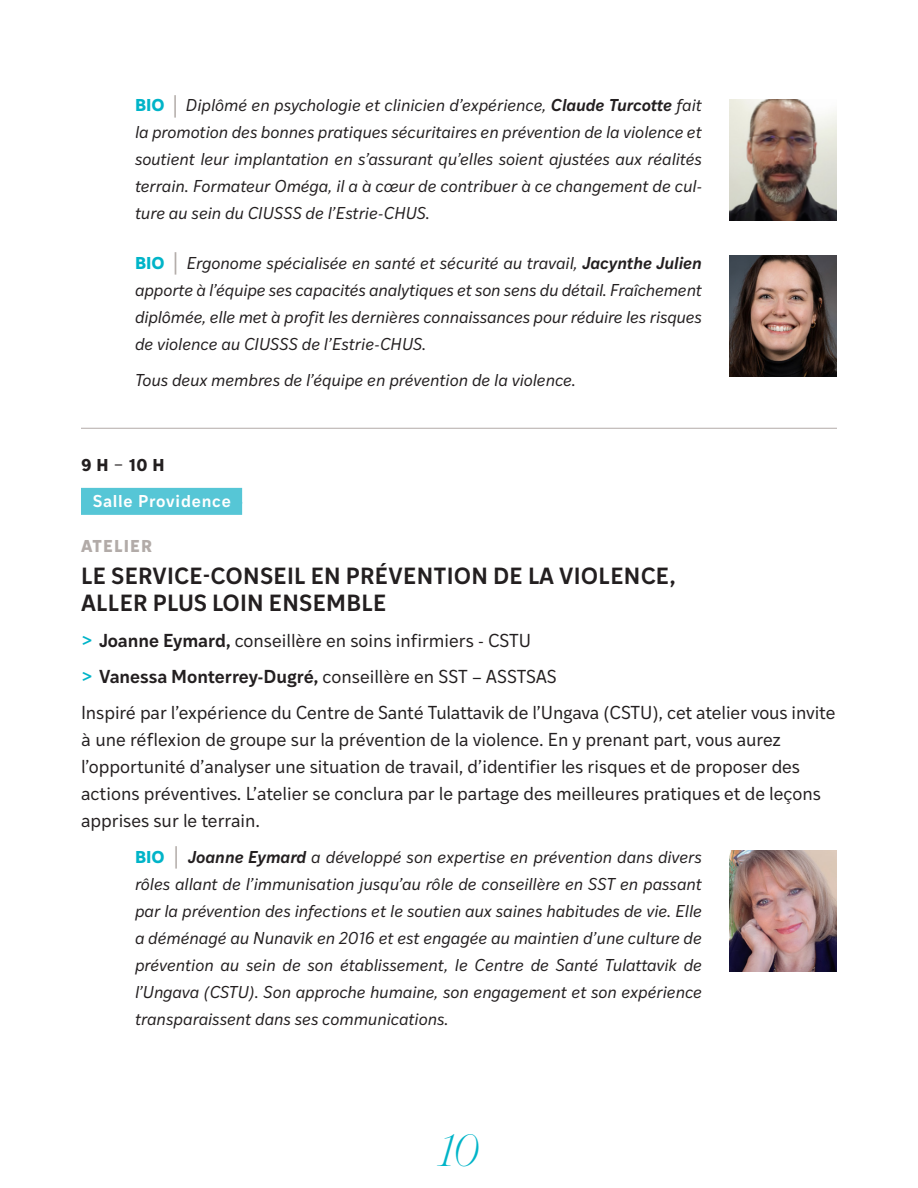
<style>
.page{position:relative;width:918px;height:1188px;background:#fff}
.page>*{position:absolute;margin:0;border:0;box-sizing:border-box;transform-origin:0 0}
.t1{font:italic 300 45px "Scotch Display";color:#00b4c8}
.TITLES{font:600 22.5px/27px "Ivy Style Sans";letter-spacing:.01em;color:#231f20}
.TITLES-2{font:18px/27px "Ivy Style Sans";letter-spacing:-.005em;color:#231f20}
.TITLES-3{font:italic 16.5px/27px "Ivy Style Sans";color:#231f20;text-align:justify}
.TITLES-4{font:600 16.5px "Ivy Style Sans";letter-spacing:.045em;color:#fff}
.TITLES-5{font:700 16.5px "Ivy Style Sans";letter-spacing:.06em;color:#b2aba8}
.TITLES-6{font:700 16.5px "Ivy Style Sans";color:#231f20}
.s1{font-weight:700;font-style:normal;color:#00b4c8}
.s2{font-weight:600;font-style:normal;font-size:26.4px;color:#b2aba8}
.s3{font-weight:600}
.s4{font-weight:400}
.s5{color:#56c6d6}
.s6{font-weight:700;color:#00b4c8}
</style>
<div class="page">
<hr style="left:81px;top:428px;width:756px;height:1px;background:#b2aba8">
<div style="left:81px;top:488px;width:161px;height:27px;background:#56c6d6"></div>
<img style="left:729px;top:99px;width:108px;height:121px">
<img style="left:729px;top:255px;width:108px;height:122px">
<img style="left:729px;top:850px;width:108px;height:122px">
<p class="TITLES-3" style="left:135px;top:91px;width:569px"><span class="s1">BIO</span> <span class="s2">|</span> Diplômé en psychologie et clinicien d’expérience, <span class="s3">Claude Turcotte</span> fait la promotion des bonnes pratiques sécuritaires en prévention de la violence et soutient leur implantation en s’assurant qu’elles soient ajustées aux réalités terrain. Formateur Oméga, il a à cœur de contribuer à ce changement de cul&shy;ture au sein du CIUSSS de l’Estrie-CHUS.</p>
<p class="TITLES-3" style="left:135px;top:249px;width:569px"><span class="s1">BIO</span> <span class="s2">|</span> Ergonome spécialisée en santé et sécurité au travail, <span class="s3">Jacynthe Julien </span>apporte à l’équipe ses capacités analytiques et son sens du détail. Fraîchement diplômée, elle met à profit les dernières connaissances pour réduire les risques de violence au CIUSSS de l’Estrie-CHUS.</p>
<p class="TITLES-3" style="left:135px;top:366px;width:443px">Tous deux membres de l’équipe en prévention de la violence.</p>
<p class="TITLES-6" style="left:81px;top:452px;width:85px">9 H <span class="s4">–</span> 10 H</p>
<p class="TITLES-4" style="left:81px;top:489px;width:163px"><span class="s5">--</span>Salle Providence<span class="s5">--</span></p>
<p class="TITLES-5" style="left:81px;top:533px;width:73px">ATELIER</p>
<p class="TITLES" style="left:81px;top:561px;width:596px">LE SERVICE-CONSEIL EN PRÉVENTION DE LA VIOLENCE,<br>ALLER PLUS LOIN ENSEMBLE</p>
<p class="TITLES-2" style="left:81px;top:626px;width:452px"><span class="s6">&gt;</span> <span class="s3">Joanne Eymard,</span> conseillère en soins infirmiers - CSTU</p>
<p class="TITLES-2" style="left:81px;top:662px;width:477px"><span class="s6">&gt;</span> <span class="s3">Vanessa Monterrey-Dugré,</span> conseillère en SST – ASSTSAS</p>
<p class="TITLES-2" style="left:81px;top:698px;width:756px">Inspiré par l’expérience du Centre de Santé Tulattavik de l’Ungava (CSTU), cet atelier vous invite à une réflexion de groupe sur la prévention de la violence. En y prenant part, vous aurez l’opportunité d’analyser une situation de travail, d’identifier les risques et de proposer des actions préventives. L’atelier se conclura par le partage des meilleures pratiques et de leçons apprises sur le terrain.</p>
<p class="TITLES-3" style="left:135px;top:843px;width:569px"><span class="s1">BIO</span> <span class="s2">|</span> <span class="s3">Joanne Eymard</span> a développé son expertise en prévention dans divers rôles allant de l’immunisation jusqu’au rôle de conseillère en SST en passant par la prévention des infections et le soutien aux saines habitudes de vie. Elle a déménagé au Nunavik en 2016 et est engagée au maintien d’une culture de prévention au sein de son établissement, le Centre de Santé Tulattavik de l’Ungava (CSTU). Son approche humaine, son engagement et son expérience transparaissent dans ses communications.</p>
<h1 class="t1" style="left:439px;top:1125px;width:42px">10</h1>
</div>
